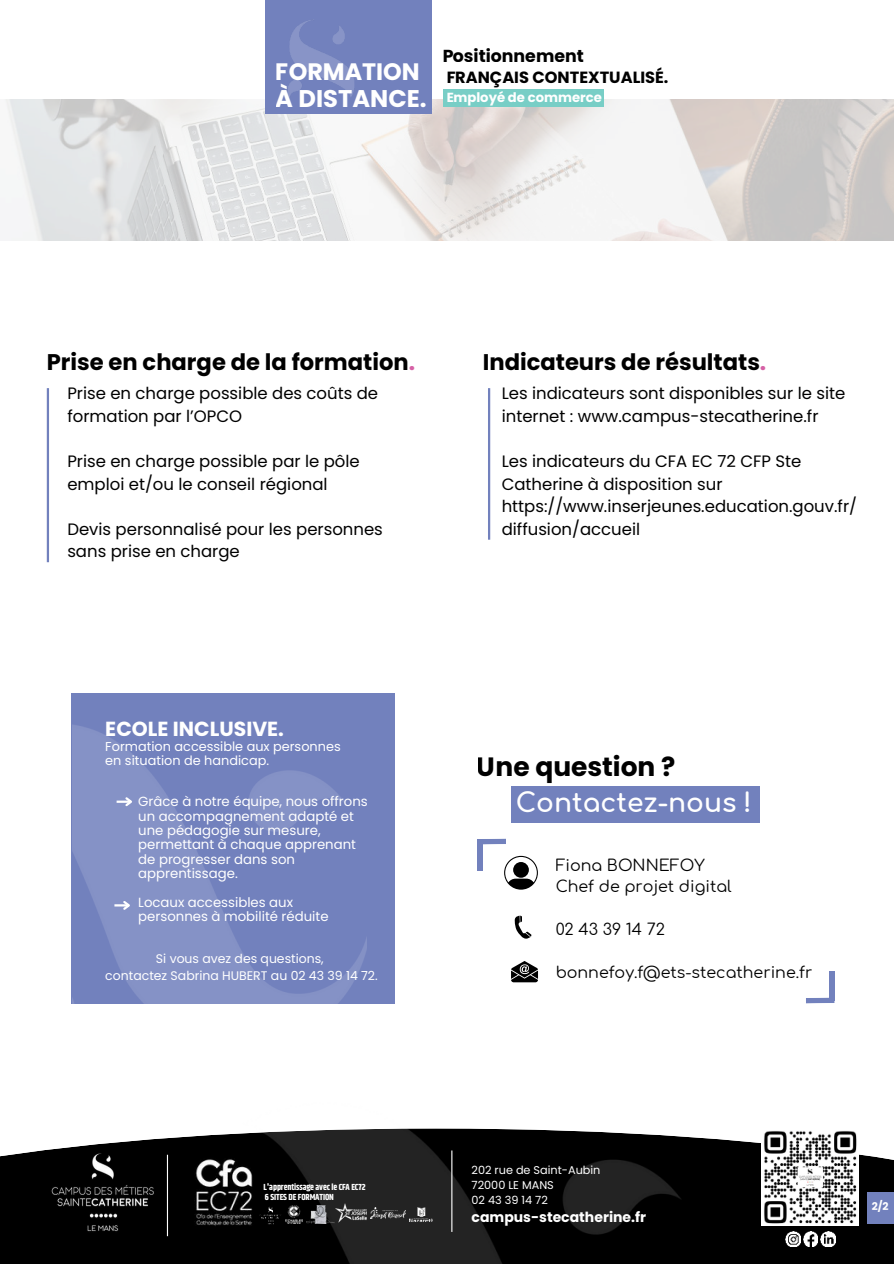
<style>
.page{position:relative;width:894px;height:1264px;background:#fff}
.page>*{position:absolute;margin:0;border:0;box-sizing:border-box;transform-origin:0 0}
.t1{font:700 26.4px "Comfortaa";color:#fff}
.t2{font:700 26.4px "Poppins";color:#000}
.t3{font:700 24.15px "Poppins";color:#fff}
.t4{font:700 23.7px "Poppins";color:#fff}
.t5{font:700 22.65px "Poppins";color:#000}
.t6{font:700 20.4px "Poppins";color:#fff}
.t7{font:700 17.4px "Poppins";color:#000}
.t8{font:16.5px/22.5px "Poppins";color:#000}
.t9{font:700 16.2px "Poppins";color:#000}
.t10{font:15.9px/21.5px "Comfortaa";color:#000}
.t11{font:700 13.95px "Poppins";color:#fff}
.t12{font:13.2px/14.4px "Poppins";color:#fff}
.t13{font:700 13.2px "Poppins";color:#fff}
.t14{font:12.9px/14px "Poppins";color:#fff}
.t15{font:12.45px/16.6px "Poppins";color:#fff;text-align:center}
.t16{font:11.25px/15px "Poppins";color:#fff}
.t17{font:700 10.65px "Poppins";color:#fff}
.t18{font:700 8.7px/10.2px "Khand";letter-spacing:-.01em;color:#fff}
.s1{color:#d661a6}
</style>
<div class="page">
<img style="left:5px;top:99px;width:888px;height:141px">
<div style="left:265px;top:0;width:167px;height:114px;background:#7281bd"></div>
<img style="left:288px;top:20px;width:66px;height:77px">
<div style="left:72px;top:693px;width:322px;height:310px;background:#7281bd"></div>
<svg style="left:514px;top:915px;width:17px;height:24px"></svg>
<svg style="left:504px;top:855px;width:33px;height:34px"></svg>
<svg style="left:511px;top:961px;width:27px;height:21px"></svg>
<div style="left:511px;top:786px;width:248px;height:36px;background:#7281bd"></div>
<hr style="left:47px;top:388px;width:2px;height:174px;background:#7281bd">
<hr style="left:488px;top:388px;width:2px;height:151px;background:#7281bd">
<div style="left:477px;top:841px;width:5px;height:29px;background:#7281bd"></div>
<svg style="left:477px;top:838px;width:29px;height:6px"></svg>
<div style="left:828px;top:971px;width:6px;height:29px;background:#7281bd"></div>
<svg style="left:806px;top:997px;width:28px;height:6px"></svg>
<svg style="left:0;top:1134px;width:893px;height:129px;background:#202020"></svg>
<img style="left:761px;top:1131px;width:97px;height:94px">
<img style="left:45px;top:1147px;width:116px;height:86px">
<img style="left:180px;top:1150px;width:49px;height:81px">
<hr style="left:167px;top:1154px;width:1px;height:82px;background:#fff">
<img style="left:820px;top:1231px;width:14px;height:14px">
<img style="left:785px;top:1231px;width:15px;height:15px">
<img style="left:803px;top:1231px;width:14px;height:14px">
<img style="left:229px;top:1128px;width:493px;height:135px">
<img style="left:72px;top:725px;width:294px;height:278px">
<svg style="left:117px;top:795px;width:18px;height:13px"></svg>
<svg style="left:114px;top:898px;width:19px;height:13px"></svg>
<div style="left:443px;top:89px;width:160px;height:18px;background:#78cec6"></div>
<div style="left:867px;top:1191px;width:26px;height:32px;background:#7281bd"></div>
<h3 class="t4" style="left:275px;top:58px;width:146px">FORMATION</h3>
<h2 class="t3" style="left:275px;top:85px;width:152px">À DISTANCE.</h2>
<p class="t7" style="left:442px;top:45px;width:143px">Positionnement</p>
<p class="t9" style="left:446px;top:68px;width:223px">FRANÇAIS CONTEXTUALISÉ.</p>
<p class="t13" style="left:446px;top:90px;width:157px">Employé de commerce</p>
<h3 class="t5" style="left:47px;top:349px;width:370px">Prise en charge de la formation<span class="s1">.</span></h3>
<p class="t8" style="left:67px;top:382px;width:312px">Prise en charge possible des coûts de formation par l’OPCO</p>
<p class="t8" style="left:67px;top:450px;width:294px">Prise en charge possible par le pôle emploi et/ou le conseil régional</p>
<p class="t8" style="left:67px;top:517px;width:317px">Devis personnalisé pour les personnes sans prise en charge</p>
<p class="t6" style="left:105px;top:717px;width:180px">ECOLE INCLUSIVE.</p>
<p class="t14" style="left:105px;top:740px;width:237px">Formation accessible aux personnes en situation de handicap.</p>
<p class="t12" style="left:138px;top:794px;width:231px">Grâce à notre équipe, nous offrons un accompagnement adapté et une pédagogie sur mesure, permettant à chaque apprenant de progresser dans son apprentissage.</p>
<p class="t12" style="left:138px;top:895px;width:192px">Locaux accessibles aux personnes à mobilité réduite</p>
<p class="t15" style="left:105px;top:950px;width:274px">Si vous avez des questions,<br>contactez Sabrina HUBERT au 02 43 39 14 72.</p>
<h3 class="t5" style="left:482px;top:349px;width:285px">Indicateurs de résultats<span class="s1">.</span></h3>
<p class="t8" style="left:501px;top:382px;width:345px">Les indicateurs sont disponibles sur le site internet : www.campus-stecatherine.fr</p>
<p class="t8" style="left:501px;top:450px;width:357px">Les indicateurs du CFA EC 72 CFP Ste Catherine à disposition sur https://www.inserjeunes.education.gouv.fr/ diffusion/accueil</p>
<h1 class="t2" style="left:477px;top:751px;width:200px">Une question ?</h1>
<h1 class="t1" style="left:515px;top:778px;width:238px">Contactez-nous !</h1>
<p class="t10" style="left:555px;top:852px;width:178px">Fiona BONNEFOY<br>Chef de projet digital</p>
<p class="t10" style="left:555px;top:916px;width:111px">02 43 39 14 72</p>
<p class="t10" style="left:555px;top:959px;width:258px">bonnefoy.f@ets-stecatherine.fr</p>
<p class="t18" style="left:263px;top:1182px;width:104px">L'apprentissage avec le CFA EC72<br>6 SITES DE FORMATION</p>
<p class="t16" style="left:471px;top:1162px;width:130px">202 rue de Saint-Aubin<br>72000 LE MANS<br>02 43 39 14 72</p>
<p class="t11" style="left:471px;top:1208px;width:176px">campus-stecatherine.fr</p>
<p class="t17" style="left:871px;top:1200px;width:18px">2/2</p>
</div>
